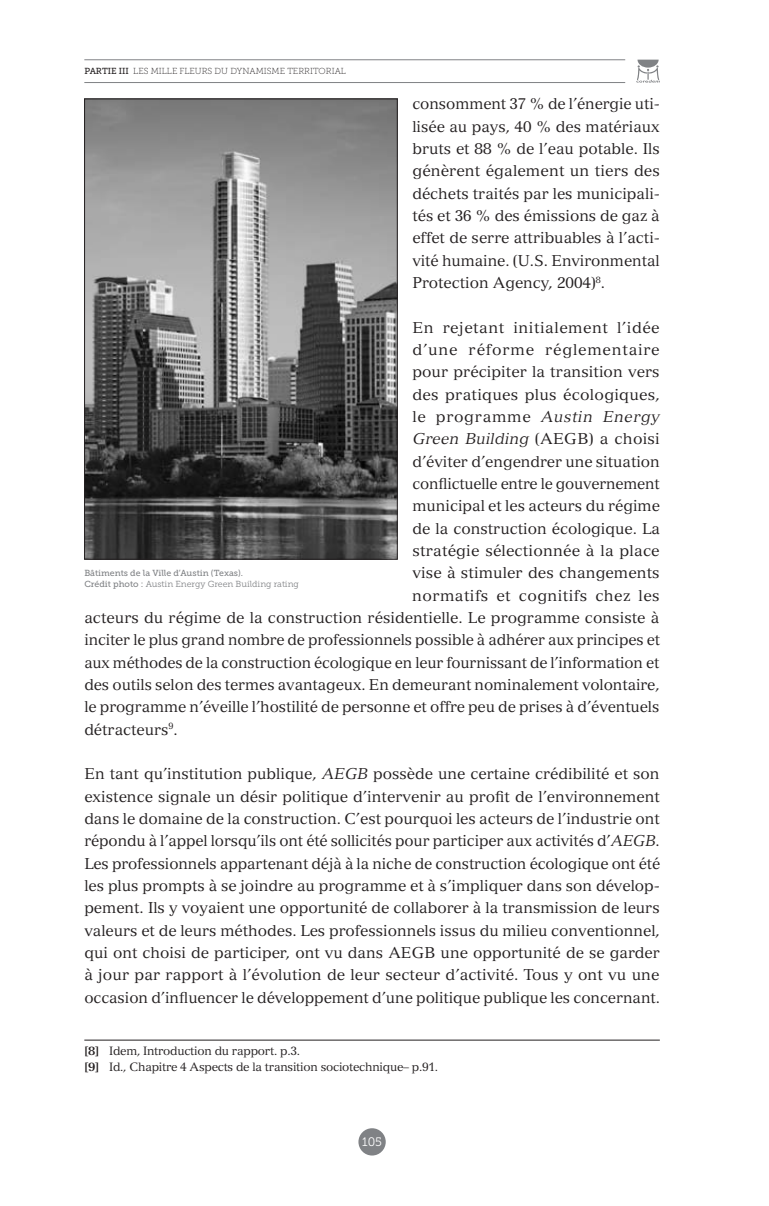
<style>
.page{position:relative;width:769px;height:1206px;background:#fff}
.page>*{position:absolute;margin:0;border:0;box-sizing:border-box;transform-origin:0 0}
.t1{font:15.4px/22.4px "Versailles LT";letter-spacing:-.005em;color:#231f20;text-align:justify}
.t2{font:15.4px "Versailles LT";letter-spacing:.035em;color:#231f20}
.t3{font:15.4px "Versailles LT";letter-spacing:.015em;color:#231f20}
.t4{font:15.4px "Versailles LT";letter-spacing:.025em;color:#231f20}
.t5{font:italic 15.4px "Versailles LT";letter-spacing:.015em;color:#231f20}
.t6{font:15.4px "Versailles LT";letter-spacing:.05em;color:#231f20}
.t7{font:italic 15.4px "Versailles LT";letter-spacing:.045em;color:#231f20}
.t8{font:12.25px "Museo Slab 300";color:#fff}
.t9{font:11.9px/15.2px "Versailles LT";letter-spacing:-.02em;color:#231f20}
.t10{font:8.75px "Museo Slab 100";color:#231f20}
.t11{font:8.75px "Museo Slab 300";color:#808285}
.t12{font:8.75px "Museo Slab 500";color:#808285}
.s1{font-family:"Museo Slab 500"}
.s2{font-style:normal}
.s3{font-style:italic}
.s4{font-weight:700}
</style>
<div class="page">
<hr style="left:84px;top:59px;width:541px;height:1px;background:#808285">
<hr style="left:84px;top:82px;width:541px;height:1px;background:#808285">
<svg style="left:636px;top:60px;width:24px;height:23px"></svg>
<div style="left:358px;top:1128px;width:28px;height:27px;background:#808285;border-radius:50%"></div>
<hr style="left:84px;top:1039px;width:576px;height:1px;background:#231f20">
<img style="left:86px;top:101px;width:309px;height:456px">
<div style="left:84px;top:99px;width:313px;height:460px;border:1px solid #231f20"></div>
<p class="t10" style="left:84px;top:66px;width:263px"><span class="s1">PARTIE III</span> LES MILLE FLEURS DU DYNAMISME TERRITORIAL</p>
<p class="t1" style="left:412px;top:93px;width:249px">consomment 37 % de l’énergie uti&shy;lisée au pays, 40 % des matériaux bruts et 88 % de l’eau potable. Ils génèrent également un tiers des déchets traités par les municipali&shy;tés et 36 % des émissions de gaz à effet de serre attribuables à l’acti&shy;vité humaine. (U.S. Environmental Protection Agency, 2004)<sup>8</sup>.</p>
<p class="t2" style="left:412px;top:318px;width:249px">En rejetant initialement l’idée</p>
<p class="t6" style="left:412px;top:340px;width:249px">d’une réforme réglementaire</p>
<p class="t1" style="left:412px;top:360px;width:249px">pour précipiter la transition vers</p>
<p class="t3" style="left:412px;top:385px;width:249px">des pratiques plus écologiques,</p>
<p class="t7" style="left:412px;top:407px;width:249px"><span class="s2">le programme</span> Austin Energy</p>
<p class="t5" style="left:412px;top:429px;width:249px">Green Building <span class="s2">(AEGB) a choisi</span></p>
<p class="t1" style="left:412px;top:450px;width:249px">d’éviter d’engendrer une situation</p>
<p class="t1" style="left:412px;top:472px;width:249px">conflictuelle entre le gouvernement</p>
<p class="t1" style="left:412px;top:494px;width:249px">municipal et les acteurs du régime</p>
<p class="t1" style="left:412px;top:517px;width:249px">de la construction écologique. La</p>
<p class="t1" style="left:412px;top:539px;width:249px">stratégie sélectionnée à la place</p>
<p class="t1" style="left:412px;top:561px;width:249px">vise à stimuler des changements</p>
<p class="t4" style="left:412px;top:586px;width:249px">normatifs et cognitifs chez les</p>
<p class="t1" style="left:84px;top:606px;width:577px">acteurs du régime de la construction résidentielle. Le programme consiste à</p>
<p class="t1" style="left:84px;top:628px;width:577px">inciter le plus grand nombre de professionnels possible à adhérer aux principes et</p>
<p class="t1" style="left:84px;top:651px;width:576px">aux méthodes de la construction écologique en leur fournissant de l’information et</p>
<p class="t1" style="left:84px;top:673px;width:577px">des outils selon des termes avantageux. En demeurant nominalement volontaire,</p>
<p class="t1" style="left:84px;top:695px;width:577px">le programme n’éveille l’hostilité de personne et offre peu de prises à d’éventuels</p>
<p class="t1" style="left:84px;top:718px;width:95px">détracteurs<sup>9</sup>.</p>
<p class="t1" style="left:84px;top:762px;width:577px">En tant qu’institution publique, <span class="s3">AEGB</span> possède une certaine crédibilité et son existence signale un désir politique d’intervenir au profit de l’environnement dans le domaine de la construction. C’est pourquoi les acteurs de l’industrie ont répondu à l’appel lorsqu’ils ont été sollicités pour participer aux activités d’<span class="s3">AEGB</span>.<br>Les professionnels appartenant déjà à la niche de construction écologique ont été les plus prompts à se joindre au programme et à s’impliquer dans son dévelop&shy;pement. Ils y voyaient une opportunité de collaborer à la transmission de leurs valeurs et de leurs méthodes. Les professionnels issus du milieu conventionnel, qui ont choisi de participer, ont vu dans AEGB une opportunité de se garder à jour par rapport à l’évolution de leur secteur d’activité. Tous y ont vu une occasion d’influencer le développement d’une politique publique les concernant.</p>
<p class="t12" style="left:84px;top:568px;width:160px">Bâtiments de la Ville d’Austin (Texas).</p>
<p class="t11" style="left:84px;top:579px;width:216px"><span class="s1">Crédit photo :</span> Austin Energy Green Building rating</p>
<p class="t9" style="left:84px;top:1043px;width:355px"><span class="s4">[8]</span> Idem, Introduction du rapport. p.3.<br><span class="s4">[9]</span> Id., Chapitre 4 Aspects de la transition sociotechnique– p.91.</p>
<p class="t8" style="left:362px;top:1135px;width:21px">105</p>
</div>
